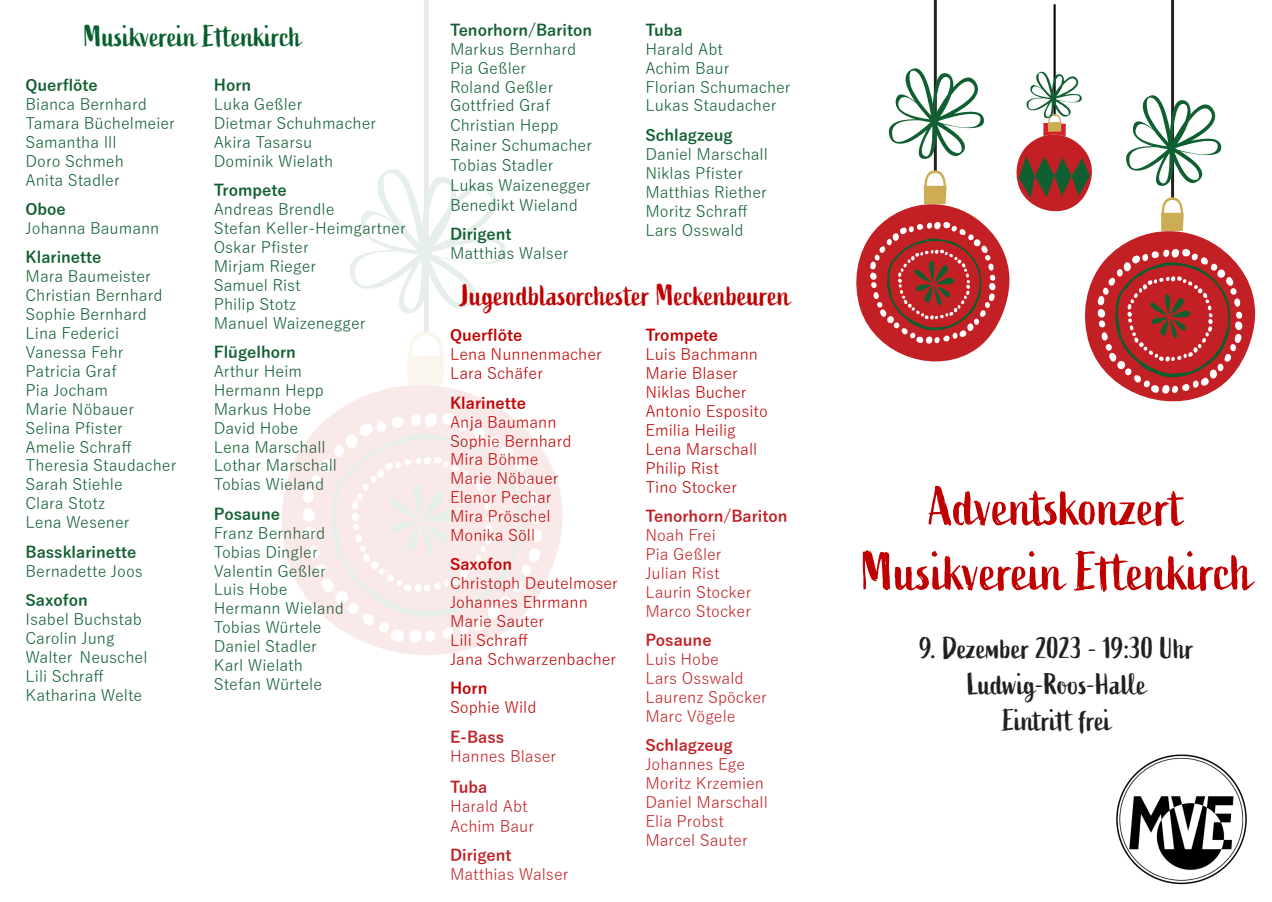
<style>
.page{position:relative;width:1272px;height:902px;background:#fff}
.page>*{position:absolute;margin:0;border:0;box-sizing:border-box;transform-origin:0 0}
.t1{font:54px/64.8px "Active";color:#c00000;text-align:center}
.t2{font:30px "Active";color:#231f20}
.t3{font:30px "Active";color:#c00000}
.t4{font:30px "Active";color:#065f2c}
.t5{font:15.75px "Yu Gothic";color:#105f31}
.t6{font:15.75px "Yu Gothic";color:#c00000}
.t7{font:15.75px "Yu Gothic";color:#c12026}
.t8{font:700 15.75px "Yu Gothic";color:#105f31}
.t9{font:700 15.75px "Yu Gothic";color:#c12026}
.t10{font:700 15.75px "Yu Gothic";color:#c00000}
</style>
<div class="page">
<img style="left:1115px;top:753px;width:132px;height:131px;border-radius:66px">
<svg style="left:856px;top:0;width:399px;height:402px"></svg>
<svg style="left:282px;top:385px;width:281px;height:270px"></svg>
<svg style="left:302px;top:412px;width:240px;height:231px;fill:#f9e9e9"></svg>
<svg style="left:332px;top:432px;width:189px;height:185px;background:#f7ebea"></svg>
<svg style="left:350px;top:0;width:157px;height:385px"></svg>
<p class="t4" style="left:84px;top:19px;width:218px">Musikverein Ettenkirch</p>
<p class="t8" style="left:214px;top:76px;width:39px">Horn</p>
<p class="t5" style="left:214px;top:90px;width:90px">Luka Geßler</p>
<p class="t5" style="left:214px;top:109px;width:164px">Dietmar Schuhmacher</p>
<p class="t5" style="left:214px;top:127px;width:100px">Akira Tasarsu</p>
<p class="t5" style="left:214px;top:146px;width:121px">Dominik Wielath</p>
<p class="t8" style="left:214px;top:181px;width:74px">Trompete</p>
<p class="t5" style="left:214px;top:195px;width:122px">Andreas Brendle</p>
<p class="t5" style="left:214px;top:214px;width:193px">Stefan Keller-Heimgartner</p>
<p class="t5" style="left:214px;top:232px;width:96px">Oskar Pfister</p>
<p class="t5" style="left:214px;top:251px;width:104px">Mirjam Rieger</p>
<p class="t5" style="left:214px;top:270px;width:89px">Samuel Rist</p>
<p class="t5" style="left:214px;top:289px;width:84px">Philip Stotz</p>
<p class="t5" style="left:214px;top:308px;width:153px">Manuel Waizenegger</p>
<p class="t8" style="left:214px;top:343px;width:84px">Flügelhorn</p>
<p class="t5" style="left:214px;top:356px;width:90px">Arthur Heim</p>
<p class="t5" style="left:214px;top:375px;width:112px">Hermann Hepp</p>
<p class="t5" style="left:214px;top:394px;width:99px">Markus Hobe</p>
<p class="t5" style="left:214px;top:413px;width:86px">David Hobe</p>
<p class="t5" style="left:214px;top:432px;width:113px">Lena Marschall</p>
<p class="t5" style="left:214px;top:451px;width:125px">Lothar Marschall</p>
<p class="t5" style="left:214px;top:470px;width:112px">Tobias Wieland</p>
<p class="t8" style="left:214px;top:505px;width:68px">Posaune</p>
<p class="t5" style="left:214px;top:518px;width:113px">Franz Bernhard</p>
<p class="t5" style="left:214px;top:537px;width:105px">Tobias Dingler</p>
<p class="t5" style="left:214px;top:556px;width:114px">Valentin Geßler</p>
<p class="t5" style="left:214px;top:575px;width:75px">Luis Hobe</p>
<p class="t5" style="left:214px;top:594px;width:132px">Hermann Wieland</p>
<p class="t5" style="left:214px;top:613px;width:109px">Tobias Würtele</p>
<p class="t5" style="left:214px;top:631px;width:105px">Daniel Stadler</p>
<p class="t5" style="left:214px;top:650px;width:91px">Karl Wielath</p>
<p class="t5" style="left:214px;top:669px;width:110px">Stefan Würtele</p>
<p class="t8" style="left:26px;top:76px;width:74px">Querflöte</p>
<p class="t5" style="left:26px;top:90px;width:123px">Bianca Bernhard</p>
<p class="t5" style="left:26px;top:109px;width:151px">Tamara Büchelmeier</p>
<p class="t5" style="left:26px;top:127px;width:92px">Samantha Ill</p>
<p class="t5" style="left:26px;top:146px;width:100px">Doro Schmeh</p>
<p class="t5" style="left:26px;top:165px;width:96px">Anita Stadler</p>
<p class="t8" style="left:26px;top:200px;width:42px">Oboe</p>
<p class="t5" style="left:26px;top:214px;width:135px">Johanna Baumann</p>
<p class="t8" style="left:26px;top:249px;width:77px">Klarinette</p>
<p class="t5" style="left:26px;top:262px;width:127px">Mara Baumeister</p>
<p class="t5" style="left:26px;top:281px;width:138px">Christian Bernhard</p>
<p class="t5" style="left:26px;top:300px;width:123px">Sophie Bernhard</p>
<p class="t5" style="left:26px;top:319px;width:95px">Lina Federici</p>
<p class="t5" style="left:26px;top:337px;width:100px">Vanessa Fehr</p>
<p class="t5" style="left:26px;top:356px;width:93px">Patricia Graf</p>
<p class="t5" style="left:26px;top:375px;width:84px">Pia Jocham</p>
<p class="t5" style="left:26px;top:394px;width:110px">Marie Nöbauer</p>
<p class="t5" style="left:26px;top:413px;width:99px">Selina Pfister</p>
<p class="t5" style="left:26px;top:432px;width:108px">Amelie Schraff</p>
<p class="t5" style="left:26px;top:451px;width:152px">Theresia Staudacher</p>
<p class="t5" style="left:26px;top:470px;width:99px">Sarah Stiehle</p>
<p class="t5" style="left:26px;top:489px;width:81px">Clara Stotz</p>
<p class="t5" style="left:26px;top:508px;width:105px">Lena Wesener</p>
<p class="t8" style="left:26px;top:543px;width:112px">Bassklarinette</p>
<p class="t5" style="left:26px;top:556px;width:119px">Bernadette Joos</p>
<p class="t8" style="left:26px;top:591px;width:64px">Saxofon</p>
<p class="t5" style="left:26px;top:604px;width:118px">Isabel Buchstab</p>
<p class="t5" style="left:26px;top:623px;width:91px">Carolin Jung</p>
<p class="t5" style="left:26px;top:642px;width:123px">Walter Neuschel</p>
<p class="t5" style="left:26px;top:661px;width:80px">Lili Schraff</p>
<p class="t5" style="left:26px;top:680px;width:118px">Katharina Welte</p>
<p class="t8" style="left:450px;top:21px;width:144px">Tenorhorn/Bariton</p>
<p class="t5" style="left:450px;top:34px;width:128px">Markus Bernhard</p>
<p class="t5" style="left:450px;top:53px;width:78px">Pia Geßler</p>
<p class="t5" style="left:450px;top:72px;width:105px">Roland Geßler</p>
<p class="t5" style="left:450px;top:91px;width:102px">Gottfried Graf</p>
<p class="t5" style="left:450px;top:111px;width:110px">Christian Hepp</p>
<p class="t5" style="left:450px;top:131px;width:144px">Rainer Schumacher</p>
<p class="t5" style="left:450px;top:150px;width:105px">Tobias Stadler</p>
<p class="t5" style="left:450px;top:170px;width:142px">Lukas Waizenegger</p>
<p class="t5" style="left:450px;top:190px;width:129px">Benedikt Wieland</p>
<p class="t8" style="left:450px;top:225px;width:63px">Dirigent</p>
<p class="t5" style="left:450px;top:238px;width:120px">Matthias Walser</p>
<p class="t8" style="left:645px;top:21px;width:39px">Tuba</p>
<p class="t5" style="left:645px;top:34px;width:79px">Harald Abt</p>
<p class="t5" style="left:645px;top:53px;width:86px">Achim Baur</p>
<p class="t5" style="left:645px;top:72px;width:147px">Florian Schumacher</p>
<p class="t5" style="left:645px;top:91px;width:133px">Lukas Staudacher</p>
<p class="t8" style="left:645px;top:126px;width:89px">Schlagzeug</p>
<p class="t5" style="left:645px;top:139px;width:124px">Daniel Marschall</p>
<p class="t5" style="left:645px;top:158px;width:99px">Niklas Pfister</p>
<p class="t5" style="left:645px;top:177px;width:123px">Matthias Riether</p>
<p class="t5" style="left:645px;top:196px;width:104px">Moritz Schraff</p>
<p class="t5" style="left:645px;top:216px;width:100px">Lars Osswald</p>
<p class="t3" style="left:460px;top:278px;width:331px">Jugendblasorchester Meckenbeuren</p>
<p class="t10" style="left:450px;top:327px;width:74px">Querflöte</p>
<p class="t6" style="left:450px;top:340px;width:153px">Lena Nunnenmacher</p>
<p class="t6" style="left:450px;top:359px;width:95px">Lara Schäfer</p>
<p class="t10" style="left:450px;top:394px;width:77px">Klarinette</p>
<p class="t6" style="left:450px;top:407px;width:108px">Anja Baumann</p>
<p class="t6" style="left:450px;top:426px;width:123px">Sophie Bernhard</p>
<p class="t6" style="left:450px;top:445px;width:90px">Mira Böhme</p>
<p class="t6" style="left:450px;top:464px;width:110px">Marie Nöbauer</p>
<p class="t6" style="left:450px;top:483px;width:103px">Elenor Pechar</p>
<p class="t6" style="left:450px;top:502px;width:102px">Mira Pröschel</p>
<p class="t6" style="left:450px;top:520px;width:87px">Monika Söll</p>
<p class="t10" style="left:450px;top:555px;width:64px">Saxofon</p>
<p class="t6" style="left:450px;top:569px;width:169px">Christoph Deutelmoser</p>
<p class="t6" style="left:450px;top:588px;width:139px">Johannes Ehrmann</p>
<p class="t6" style="left:450px;top:607px;width:96px">Marie Sauter</p>
<p class="t6" style="left:450px;top:625px;width:80px">Lili Schraff</p>
<p class="t6" style="left:450px;top:644px;width:168px">Jana Schwarzenbacher</p>
<p class="t10" style="left:450px;top:679px;width:39px">Horn</p>
<p class="t6" style="left:450px;top:693px;width:88px">Sophie Wild</p>
<p class="t9" style="left:450px;top:728px;width:56px">E-Bass</p>
<p class="t7" style="left:450px;top:741px;width:108px">Hannes Blaser</p>
<p class="t9" style="left:450px;top:778px;width:39px">Tuba</p>
<p class="t7" style="left:450px;top:791px;width:79px">Harald Abt</p>
<p class="t7" style="left:450px;top:811px;width:86px">Achim Baur</p>
<p class="t9" style="left:450px;top:846px;width:63px">Dirigent</p>
<p class="t7" style="left:450px;top:859px;width:120px">Matthias Walser</p>
<p class="t10" style="left:645px;top:327px;width:74px">Trompete</p>
<p class="t6" style="left:645px;top:340px;width:114px">Luis Bachmann</p>
<p class="t6" style="left:645px;top:359px;width:94px">Marie Blaser</p>
<p class="t6" style="left:645px;top:378px;width:103px">Niklas Bucher</p>
<p class="t6" style="left:645px;top:397px;width:124px">Antonio Esposito</p>
<p class="t6" style="left:645px;top:415px;width:92px">Emilia Heilig</p>
<p class="t6" style="left:645px;top:434px;width:113px">Lena Marschall</p>
<p class="t6" style="left:645px;top:453px;width:75px">Philip Rist</p>
<p class="t6" style="left:645px;top:472px;width:93px">Tino Stocker</p>
<p class="t9" style="left:645px;top:507px;width:144px">Tenorhorn/Bariton</p>
<p class="t7" style="left:645px;top:520px;width:72px">Noah Frei</p>
<p class="t7" style="left:645px;top:539px;width:78px">Pia Geßler</p>
<p class="t7" style="left:645px;top:558px;width:76px">Julian Rist</p>
<p class="t7" style="left:645px;top:577px;width:108px">Laurin Stocker</p>
<p class="t7" style="left:645px;top:596px;width:107px">Marco Stocker</p>
<p class="t9" style="left:645px;top:631px;width:68px">Posaune</p>
<p class="t7" style="left:645px;top:644px;width:75px">Luis Hobe</p>
<p class="t7" style="left:645px;top:663px;width:100px">Lars Osswald</p>
<p class="t7" style="left:645px;top:682px;width:123px">Laurenz Spöcker</p>
<p class="t7" style="left:645px;top:701px;width:92px">Marc Vögele</p>
<p class="t9" style="left:645px;top:736px;width:89px">Schlagzeug</p>
<p class="t7" style="left:645px;top:749px;width:101px">Johannes Ege</p>
<p class="t7" style="left:645px;top:768px;width:120px">Moritz Krzemien</p>
<p class="t7" style="left:645px;top:787px;width:124px">Daniel Marschall</p>
<p class="t7" style="left:645px;top:806px;width:80px">Elia Probst</p>
<p class="t7" style="left:645px;top:825px;width:104px">Marcel Sauter</p>
<p class="t1" style="left:862px;top:476px;width:392px">Adventskonzert<br>Musikverein Ettenkirch</p>
<p class="t2" style="left:920px;top:631px;width:275px">9. Dezember 2023 - 19:30 Uhr</p>
<p class="t2" style="left:967px;top:667px;width:180px">Ludwig-Roos-Halle</p>
<p class="t2" style="left:1002px;top:703px;width:110px">Eintritt frei</p>
</div>
